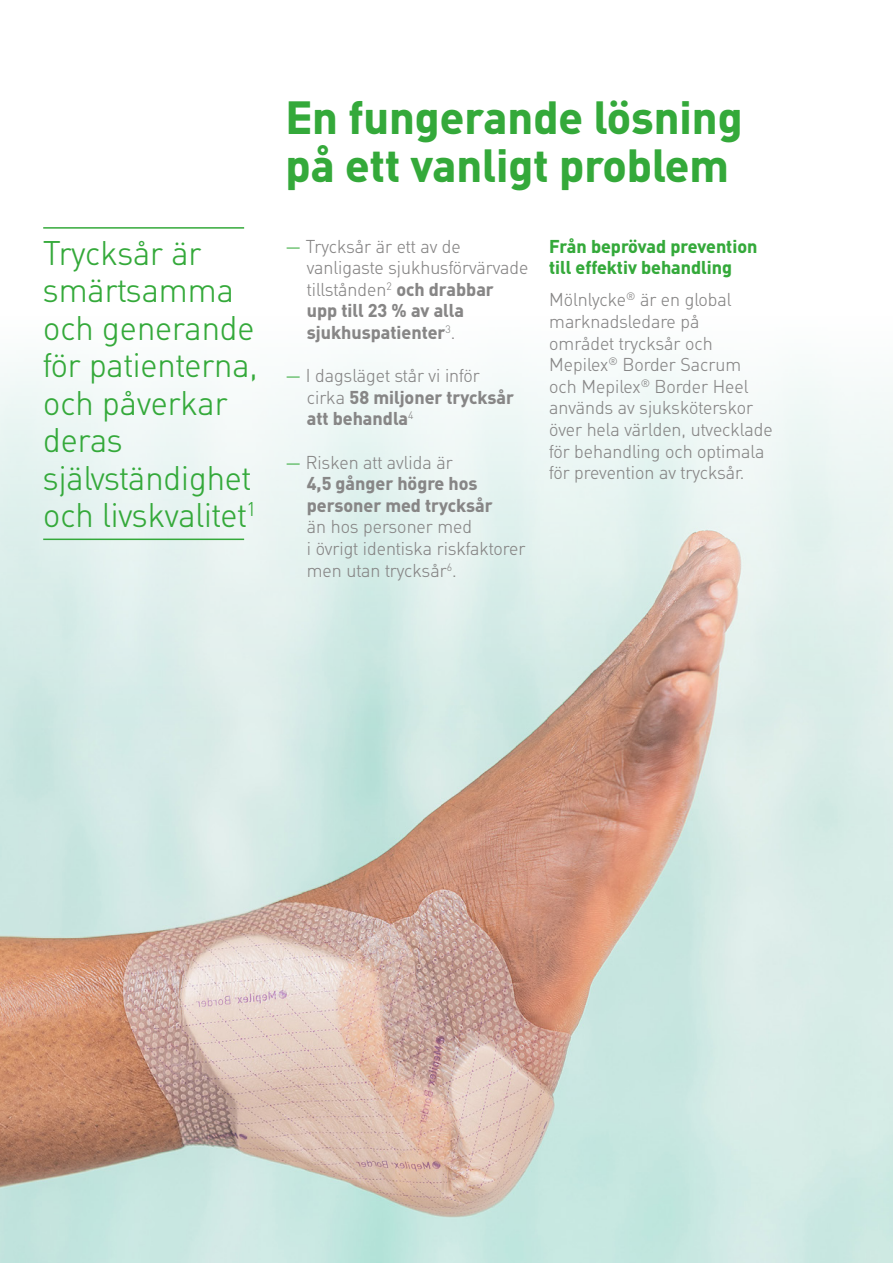
<style>
.page{position:relative;width:893px;height:1263px;background:#fff}
.page>*{position:absolute;margin:0;border:0;box-sizing:border-box;transform-origin:0 0}
.ParaStyle11-Radavstå{font:700 45px/48px "MHC Din";color:#34a93a}
.ParaStyle09-Radavstå{font:300 33px/37.5px "MHC Din";color:#34a93a}
.ParaStyle01-Radavstå{font:300 18px/21.6px "MHC Din";color:#878686}
.ParaStyle01-Radavstå-2{font:700 18px/21.6px "MHC Din";color:#878686}
.ParaStyle01-Radavstå-3{font:700 18px/21.6px "MHC Din";color:#34a93a}
.s1{color:#34a93a}
.s2{font-weight:700}
.s3{font-weight:300;color:#34a93a}
.s4{font-weight:300}
</style>
<div class="page">
<img style="left:0;top:362px;width:893px;height:901px">
<hr style="left:43px;top:227px;width:201px;height:2px;background:#34a93a">
<hr style="left:43px;top:539px;width:201px;height:1px;background:#34a93a">
<p class="ParaStyle09-Radavstå" style="left:43px;top:235px;width:216px">Trycksår är smärtsamma och generande för patienterna, och påverkar deras självständighet och livskvalitet<sup>1</sup></p>
<p class="ParaStyle11-Radavstå" style="left:286px;top:93px;width:459px">En fungerande lösning på ett vanligt problem</p>
<p class="ParaStyle01-Radavstå" style="left:307px;top:236px;width:223px;text-indent:-21px"><span class="s1">—</span> Trycksår är ett av de vanligaste sjukhusförvärvade tillstånden<sup>2</sup> <span class="s2">och drabbar upp till 23 % av alla sjukhuspatienter</span><sup>3</sup>.</p>
<p class="ParaStyle01-Radavstå-2" style="left:307px;top:364px;width:209px;text-indent:-21px"><span class="s3">—</span> <span class="s4">I dagsläget står vi inför cirka</span> 58 miljoner trycksår att behandla<sup>4</sup></p>
<p class="ParaStyle01-Radavstå" style="left:307px;top:452px;width:220px;text-indent:-21px"><span class="s1">—</span> Risken att avlida är<br><span class="s2">4,5 gånger högre hos personer med trycksår<br></span>än hos personer med<br>i övrigt identiska riskfaktorer men utan trycksår<sup>6</sup>.</p>
<p class="ParaStyle01-Radavstå-3" style="left:549px;top:235px;width:210px">Från beprövad prevention till effektiv behandling</p>
<p class="ParaStyle01-Radavstå" style="left:549px;top:289px;width:225px">Mölnlycke<sup>®</sup> är en global marknadsledare på<br>området trycksår och<br>Mepilex<sup>®</sup> Border Sacrum och Mepilex<sup>®</sup> Border Heel används av sjuksköterskor över hela världen, utvecklade för behandling och optimala för prevention av trycksår.</p>
</div>
